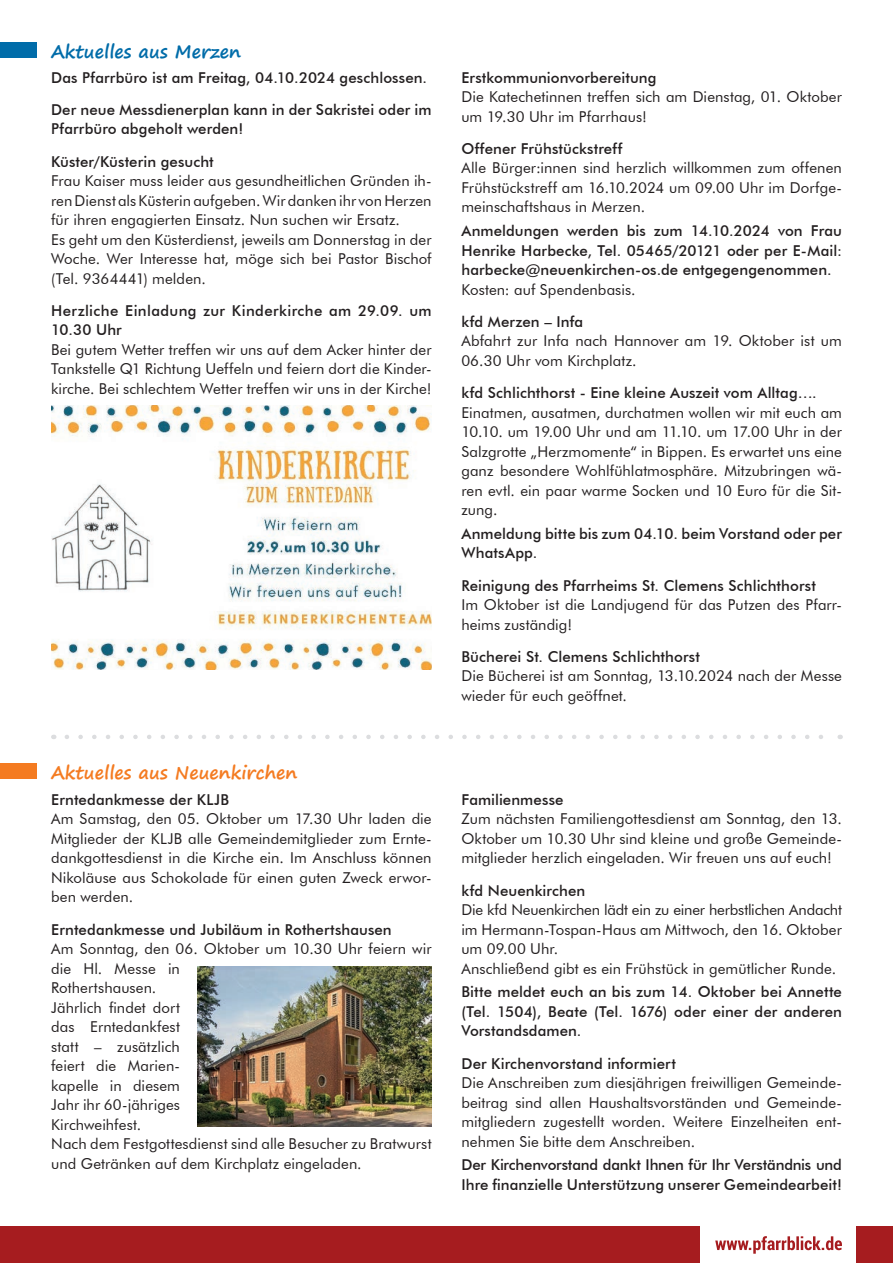
<style>
.page{position:relative;width:893px;height:1263px;background:#fff}
.page>*{position:absolute;margin:0;border:0;box-sizing:border-box;transform-origin:0 0}
.t1{font:700 18px "Segoe Print";color:#f47b21}
.t2{font:700 18px "Segoe Print";color:#006ca9}
.t3{font:15px/19.5px "Futura BT";letter-spacing:.005em;color:#231f20}
.t4{font:500 15px/19.5px "Futura BT";letter-spacing:.005em;color:#231f20}
.t5{font:500 15px/19.5px "Futura BT";letter-spacing:.025em;color:#231f20}
</style>
<div class="page">
<div style="left:857px;top:1227px;width:36px;height:36px;background:#a61c1f"></div>
<svg style="left:715px;top:1236px;width:127px;height:18px"></svg>
<div style="left:0;top:43px;width:36px;height:15px;background:#006ca9"></div>
<div style="left:0;top:1227px;width:700px;height:36px;background:#a61c1f"></div>
<img style="left:51px;top:405px;width:381px;height:265px">
<svg style="left:67px;top:735px;width:756px;height:4px"></svg>
<div style="left:0;top:764px;width:36px;height:15px;background:#f47b21"></div>
<img style="left:198px;top:966px;width:234px;height:160px">
<p class="t2" style="left:51px;top:35px;width:192px">Aktuelles aus Merzen</p>
<p class="t4" style="left:51px;top:61px;width:382px;line-height:32.2px">Das Pfarrbüro ist am Freitag, 04.10.2024 geschlossen.<br>Der neue Messdienerplan kann in der Sakristei oder im</p>
<p class="t4" style="left:51px;top:113px;width:194px;line-height:32.2px">Pfarrbüro abgeholt werden!<br>Küster/Küsterin gesucht</p>
<p class="t3" style="left:51px;top:171px;width:382px">Frau Kaiser muss leider aus gesundheitlichen Gründen ih&shy;ren Dienst als Küsterin aufgeben. Wir danken ihr von Herzen für ihren engagierten Einsatz. Nun suchen wir Ersatz.<br>Es geht um den Küsterdienst, jeweils am Donnerstag in der Woche. Wer Interesse hat, möge sich bei Pastor Bischof (Tel. 9364441) melden.</p>
<p class="t5" style="left:51px;top:301px;width:382px">Herzliche Einladung zur Kinderkirche am 29.09. um<br>10.30 Uhr</p>
<p class="t3" style="left:51px;top:340px;width:382px;text-align:justify">Bei gutem Wetter treffen wir uns auf dem Acker hinter der Tankstelle Q1 Richtung Ueffeln und feiern dort die Kinder&shy;kirche. Bei schlechtem Wetter treffen wir uns in der Kirche!</p>
<p class="t1" style="left:51px;top:756px;width:248px">Aktuelles aus Neuenkirchen</p>
<p class="t4" style="left:51px;top:790px;width:180px">Erntedankmesse der KLJB</p>
<p class="t3" style="left:51px;top:809px;width:382px;text-align:justify">Am Samstag, den 05. Oktober um 17.30 Uhr laden die Mitglieder der KLJB alle Gemeindemitglieder zum Ernte&shy;dankgottesdienst in die Kirche ein. Im Anschluss können Nikoläuse aus Schokolade für einen guten Zweck erwor&shy;ben werden.</p>
<p class="t4" style="left:51px;top:919px;width:342px">Erntedankmesse und Jubiläum in Rothertshausen</p>
<p class="t3" style="left:51px;top:939px;width:382px">Am Sonntag, den 06. Oktober um 10.30 Uhr feiern wir die Hl. Messe in<br>Rothertshausen.<br>Jährlich findet dort<br>das Erntedankfest<br>statt – zusätzlich<br>feiert die Marien-<br>kapelle in diesem<br>Jahr ihr 60-jähriges<br>Kirchweihfest.<br>Nach dem Festgottesdienst sind alle Besucher zu Bratwurst und Getränken auf dem Kirchplatz eingeladen.</p>
<p class="t4" style="left:461px;top:67px;width:197px">Erstkommunionvorbereitung</p>
<p class="t3" style="left:461px;top:87px;width:382px">Die Katechetinnen treffen sich am Dienstag, 01. Oktober um 19.30 Uhr im Pfarrhaus!</p>
<p class="t4" style="left:461px;top:139px;width:162px">Offener Frühstückstreff</p>
<p class="t3" style="left:461px;top:158px;width:382px;text-align:justify">Alle Bürger:innen sind herzlich willkommen zum offenen Frühstückstreff am 16.10.2024 um 09.00 Uhr im Dorfge&shy;meinschaftshaus in Merzen.</p>
<p class="t4" style="left:461px;top:221px;width:382px;text-align:justify">Anmeldungen werden bis zum 14.10.2024 von Frau Henrike Harbecke, Tel. 05465/20121 oder per E-Mail: harbecke@neuenkirchen-os.de entgegengenommen.</p>
<p class="t3" style="left:461px;top:279px;width:176px">Kosten: auf Spendenbasis.</p>
<p class="t4" style="left:461px;top:312px;width:123px">kfd Merzen – Infa</p>
<p class="t3" style="left:461px;top:331px;width:382px">Abfahrt zur Infa nach Hannover am 19. Oktober ist um<br>06.30 Uhr vom Kirchplatz.</p>
<p class="t4" style="left:461px;top:383px;width:357px">kfd Schlichthorst - Eine kleine Auszeit vom Alltag….</p>
<p class="t3" style="left:461px;top:402px;width:382px;text-align:justify">Einatmen, ausatmen, durchatmen wollen wir mit euch am 10.10. um 19.00 Uhr und am 11.10. um 17.00 Uhr in der Salzgrotte „Herzmomente“ in Bippen. Es erwartet uns eine ganz besondere Wohlfühlatmosphäre. Mitzubringen wä&shy;ren evtl. ein paar warme Socken und 10 Euro für die Sit&shy;zung.</p>
<p class="t4" style="left:461px;top:524px;width:382px">Anmeldung bitte bis zum 04.10. beim Vorstand oder per<br>WhatsApp.</p>
<p class="t4" style="left:461px;top:575px;width:356px">Reinigung des Pfarrheims St. Clemens Schlichthorst</p>
<p class="t3" style="left:461px;top:595px;width:382px">Im Oktober ist die Landjugend für das Putzen des Pfarr&shy;heims zuständig!</p>
<p class="t4" style="left:461px;top:647px;width:240px">Bücherei St. Clemens Schlichthorst</p>
<p class="t3" style="left:461px;top:666px;width:382px">Die Bücherei ist am Sonntag, 13.10.2024 nach der Messe wieder für euch geöffnet.</p>
<p class="t4" style="left:461px;top:790px;width:104px">Familienmesse</p>
<p class="t3" style="left:461px;top:809px;width:382px;text-align:justify">Zum nächsten Familiengottesdienst am Sonntag, den 13.<br>Oktober um 10.30 Uhr sind kleine und große Gemeinde&shy;mitglieder herzlich eingeladen. Wir freuen uns auf euch!</p>
<p class="t4" style="left:461px;top:880px;width:126px">kfd Neuenkirchen</p>
<p class="t3" style="left:461px;top:900px;width:382px">Die kfd Neuenkirchen lädt ein zu einer herbstlichen Andacht im Hermann-Tospan-Haus am Mittwoch, den 16. Oktober um 09.00 Uhr.<br>Anschließend gibt es ein Frühstück in gemütlicher Runde.</p>
<p class="t4" style="left:461px;top:982px;width:382px;text-align:justify">Bitte meldet euch an bis zum 14. Oktober bei Annette (Tel. 1504), Beate (Tel. 1676) oder einer der anderen Vorstandsdamen.</p>
<p class="t4" style="left:461px;top:1053px;width:216px">Der Kirchenvorstand informiert</p>
<p class="t3" style="left:461px;top:1073px;width:382px;text-align:justify">Die Anschreiben zum diesjährigen freiwilligen Gemeinde&shy;beitrag sind allen Haushaltsvorständen und Gemeinde&shy;mitgliedern zugestellt worden. Weitere Einzelheiten ent&shy;nehmen Sie bitte dem Anschreiben.</p>
<p class="t4" style="left:461px;top:1155px;width:382px">Der Kirchenvorstand dankt Ihnen für Ihr Verständnis und<br>Ihre finanzielle Unterstützung unserer Gemeindearbeit!</p>
</div>
